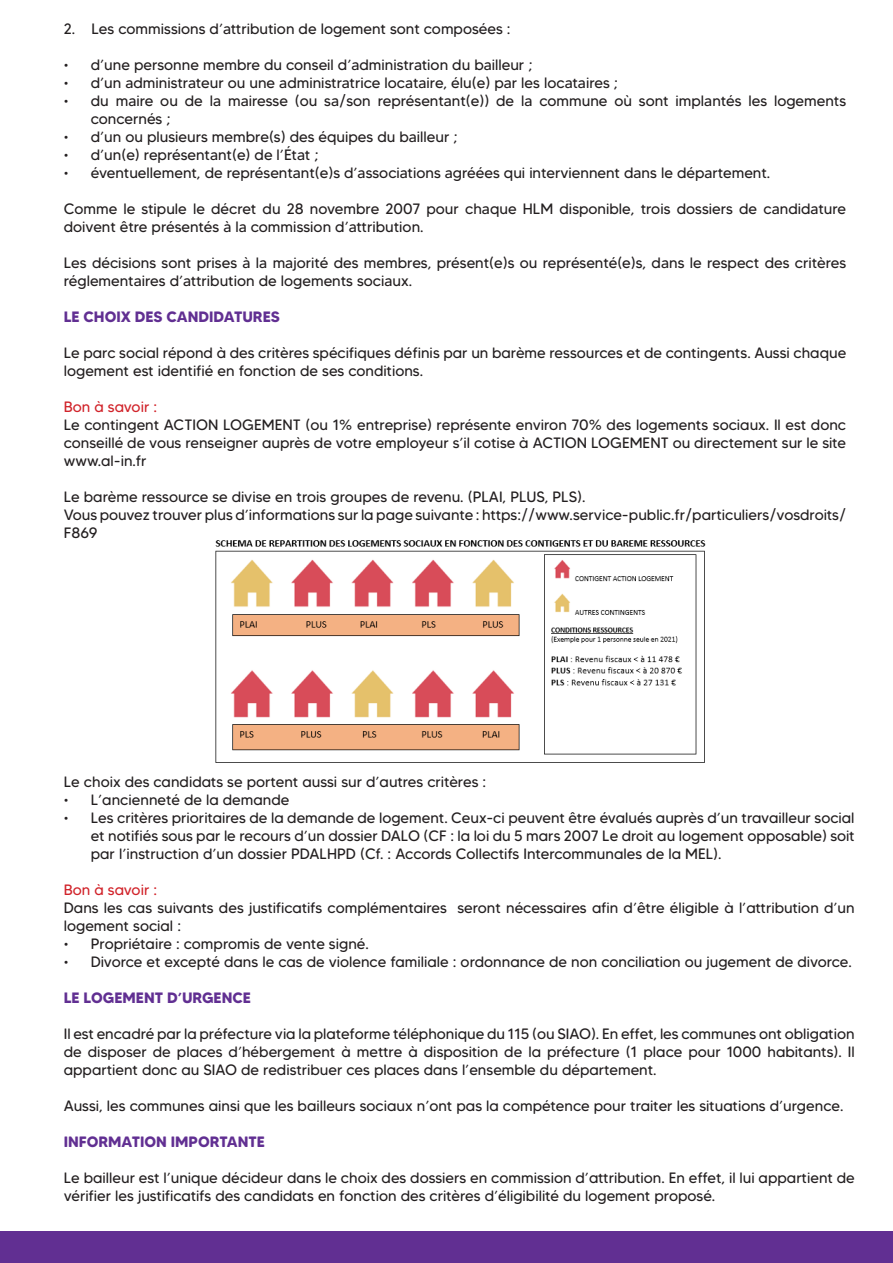
<style>
.page{position:relative;width:893px;height:1263px;background:#fff}
.page>*{position:absolute;margin:0;border:0;box-sizing:border-box;transform-origin:0 0}
.point_de_conduite{font:15px/18px "MADE Tommy Soft";color:#231f20}
.point_de_conduite-2{font:15px/18px "MADETOMMY";color:#231f20}
.point_de_conduite-3{font:700 15px "MADETOMMY";color:#612f92}
.point_de_conduite-4{font:15px "MADE Tommy Soft";color:#d1232a}
.point_de_conduite-5{font:700 15px "MADE Tommy Soft";color:#612f92}
</style>
<div class="page">
<div style="left:0;top:1232px;width:893px;height:31px;background:#612f92"></div>
<img style="left:215px;top:540px;width:491px;height:223px">
<p class="point_de_conduite-2" style="left:64px;top:20px;width:448px">2. Les commissions d’attribution de logement sont composées :</p>
<p class="point_de_conduite-2" style="left:64px;top:56px;width:470px">• d’une personne membre du conseil d’administration du bailleur ;</p>
<p class="point_de_conduite-2" style="left:64px;top:74px;width:556px">• d’un administrateur ou une administratrice locataire, élu(e) par les locataires ;</p>
<p class="point_de_conduite-2" style="left:91px;top:92px;width:757px;text-indent:-27px">• du maire ou de la mairesse (ou sa/son représentant(e)) de la commune où sont implantés les logements concernés ;</p>
<p class="point_de_conduite-2" style="left:64px;top:128px;width:395px">• d’un ou plusieurs membre(s) des équipes du bailleur ;</p>
<p class="point_de_conduite-2" style="left:64px;top:146px;width:256px">• d’un(e) représentant(e) de l’État ;</p>
<p class="point_de_conduite-2" style="left:64px;top:164px;width:708px">• éventuellement, de représentant(e)s d’associations agréées qui interviennent dans le département.</p>
<p class="point_de_conduite-2" style="left:64px;top:200px;width:784px">Comme le stipule le décret du 28 novembre 2007 pour chaque HLM disponible, trois dossiers de candidature doivent être présentés à la commission d’attribution.</p>
<p class="point_de_conduite-2" style="left:64px;top:254px;width:784px">Les décisions sont prises à la majorité des membres, présent(e)s ou représenté(e)s, dans le respect des critères réglementaires d’attribution de logements sociaux.</p>
<p class="point_de_conduite-3" style="left:64px;top:308px;width:217px">LE CHOIX DES CANDIDATURES</p>
<p class="point_de_conduite" style="left:64px;top:344px;width:784px">Le parc social répond à des critères spécifiques définis par un barème ressources et de contingents. Aussi chaque logement est identifié en fonction de ses conditions.</p>
<p class="point_de_conduite-4" style="left:64px;top:398px;width:95px">Bon à savoir :</p>
<p class="point_de_conduite" style="left:64px;top:416px;width:784px;text-align:justify">Le contingent ACTION LOGEMENT (ou 1% entreprise) représente environ 70% des logements sociaux. Il est donc conseillé de vous renseigner auprès de votre employeur s’il cotise à ACTION LOGEMENT ou directement sur le site www.al-in.fr</p>
<p class="point_de_conduite" style="left:64px;top:488px;width:523px">Le barème ressource se divise en trois groupes de revenu. (PLAI, PLUS, PLS).</p>
<p class="point_de_conduite" style="left:64px;top:506px;width:784px">Vous pouvez trouver plus d’informations sur la page suivante : https://www.service-public.fr/particuliers/vosdroits/<br>F869</p>
<p class="point_de_conduite" style="left:64px;top:773px;width:424px">Le choix des candidats se portent aussi sur d’autres critères :</p>
<p class="point_de_conduite" style="left:64px;top:791px;width:227px">• L’ancienneté de la demande</p>
<p class="point_de_conduite" style="left:91px;top:809px;width:765px;text-align:justify;text-indent:-27px">• Les critères prioritaires de la demande de logement. Ceux-ci peuvent être évalués auprès d’un travailleur social et notifiés sous par le recours d’un dossier DALO (CF : la loi du 5 mars 2007 Le droit au logement opposable) soit par l’instruction d’un dossier PDALHPD (Cf. : Accords Collectifs Intercommunales de la MEL).</p>
<p class="point_de_conduite-4" style="left:64px;top:881px;width:95px">Bon à savoir :</p>
<p class="point_de_conduite" style="left:64px;top:899px;width:792px">Dans les cas suivants des justificatifs complémentaires seront nécessaires afin d’être éligible à l’attribution d’un logement social :</p>
<p class="point_de_conduite" style="left:64px;top:935px;width:307px">• Propriétaire : compromis de vente signé.</p>
<p class="point_de_conduite" style="left:64px;top:953px;width:790px">• Divorce et excepté dans le cas de violence familiale : ordonnance de non conciliation ou jugement de divorce.</p>
<p class="point_de_conduite-3" style="left:64px;top:988px;width:189px">LE LOGEMENT D’URGENCE</p>
<p class="point_de_conduite" style="left:64px;top:1025px;width:792px;text-align:justify">Il est encadré par la préfecture via la plateforme téléphonique du 115 (ou SIAO). En effet, les communes ont obligation de disposer de places d’hébergement à mettre à disposition de la préfecture (1 place pour 1000 habitants). Il appartient donc au SIAO de redistribuer ces places dans l’ensemble du département.</p>
<p class="point_de_conduite" style="left:64px;top:1097px;width:781px">Aussi, les communes ainsi que les bailleurs sociaux n’ont pas la compétence pour traiter les situations d’urgence.</p>
<p class="point_de_conduite-5" style="left:64px;top:1132px;width:203px">INFORMATION IMPORTANTE</p>
<p class="point_de_conduite" style="left:64px;top:1169px;width:792px">Le bailleur est l’unique décideur dans le choix des dossiers en commission d’attribution. En effet, il lui appartient de vérifier les justificatifs des candidats en fonction des critères d’éligibilité du logement proposé.</p>
</div>
